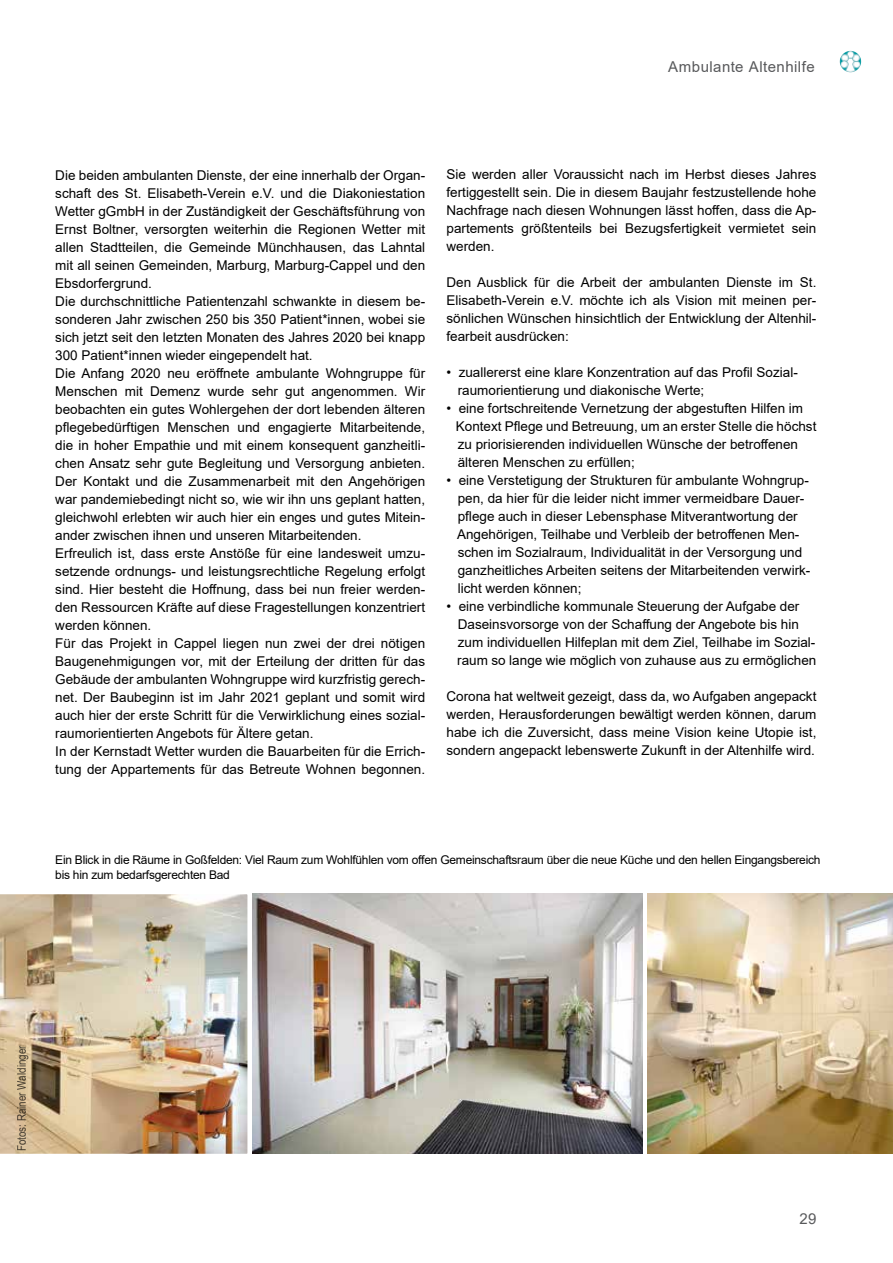
<style>
.page{position:relative;width:893px;height:1263px;background:#fff}
.page>*{position:absolute;margin:0;border:0;box-sizing:border-box;transform-origin:0 0}
.t1{font:15px "Arial";letter-spacing:.03em;color:#58595b}
.t2{font:13.5px/18px "Arial";color:#000}
.t3{font:12px/15px "Arial";letter-spacing:-.02em;color:#000}
.t4{font:12px "Arial Narrow";color:#000}
</style>
<div class="page">
<img style="left:0;top:894px;width:248px;height:260px">
<img style="left:840px;top:51px;width:9px;height:21px">
<img style="left:252px;top:894px;width:390px;height:259px">
<img style="left:647px;top:894px;width:246px;height:259px">
<p class="t1" style="left:668px;top:56px;width:148px">Ambulante Altenhilfe</p>
<p class="t2" style="left:55px;top:166px;width:371px">Die beiden ambulanten Dienste, der eine innerhalb der Organ&shy;schaft des St. Elisabeth-Verein e.V. und die Diakoniestation Wetter gGmbH in der Zuständigkeit der Geschäftsführung von Ernst Boltner, versorgten weiterhin die Regionen Wetter mit allen Stadtteilen, die Gemeinde Münchhausen, das Lahntal mit all seinen Gemeinden, Marburg, Marburg-Cappel und den Ebsdorfergrund.<br>Die durchschnittliche Patientenzahl schwankte in diesem be&shy;sonderen Jahr zwischen 250 bis 350 Patient*innen, wobei sie sich jetzt seit den letzten Monaten des Jahres 2020 bei knapp 300 Patient*innen wieder eingependelt hat.<br>Die Anfang 2020 neu eröffnete ambulante Wohngruppe für Menschen mit Demenz wurde sehr gut angenommen. Wir beobachten ein gutes Wohlergehen der dort lebenden älteren pflegebedürftigen Menschen und engagierte Mitarbeitende, die in hoher Empathie und mit einem konsequent ganzheitli&shy;chen Ansatz sehr gute Begleitung und Versorgung anbieten.<br>Der Kontakt und die Zusammenarbeit mit den Angehörigen war pandemiebedingt nicht so, wie wir ihn uns geplant hatten, gleichwohl erlebten wir auch hier ein enges und gutes Mitein&shy;ander zwischen ihnen und unseren Mitarbeitenden.<br>Erfreulich ist, dass erste Anstöße für eine landesweit umzu&shy;setzende ordnungs- und leistungsrechtliche Regelung erfolgt sind. Hier besteht die Hoffnung, dass bei nun freier werden&shy;den Ressourcen Kräfte auf diese Fragestellungen konzentriert werden können.<br>Für das Projekt in Cappel liegen nun zwei der drei nötigen Baugenehmigungen vor, mit der Erteilung der dritten für das Gebäude der ambulanten Wohngruppe wird kurzfristig gerech&shy;net. Der Baubeginn ist im Jahr 2021 geplant und somit wird auch hier der erste Schritt für die Verwirklichung eines sozial&shy;raumorientierten Angebots für Ältere getan.<br>In der Kernstadt Wetter wurden die Bauarbeiten für die Errich&shy;tung der Appartements für das Betreute Wohnen begonnen.</p>
<p class="t2" style="left:446px;top:166px;width:371px;text-align:justify">Sie werden aller Voraussicht nach im Herbst dieses Jahres fertiggestellt sein. Die in diesem Baujahr festzustellende hohe Nachfrage nach diesen Wohnungen lässt hoffen, dass die Ap&shy;partements größtenteils bei Bezugsfertigkeit vermietet sein werden.</p>
<p class="t2" style="left:446px;top:274px;width:371px;text-align:justify">Den Ausblick für die Arbeit der ambulanten Dienste im St.<br>Elisabeth-Verein e.V. möchte ich als Vision mit meinen per&shy;sönlichen Wünschen hinsichtlich der Entwicklung der Altenhil&shy;fearbeit ausdrücken:</p>
<p class="t2" style="left:458px;top:364px;width:342px;text-indent:-11px">• zuallererst eine klare Konzentration auf das Profil Sozial&shy;raumorientierung und diakonische Werte;</p>
<p class="t2" style="left:456px;top:400px;width:362px;text-indent:-9px">• eine fortschreitende Vernetzung der abgestuften Hilfen im Kontext Pflege und Betreuung, um an erster Stelle die höchst zu priorisierenden individuellen Wünsche der betroffenen älteren Menschen zu erfüllen;</p>
<p class="t2" style="left:457px;top:472px;width:355px;text-indent:-11px">• eine Verstetigung der Strukturen für ambulante Wohngrup&shy;pen, da hier für die leider nicht immer vermeidbare Dauer&shy;pflege auch in dieser Lebensphase Mitverantwortung der Angehörigen, Teilhabe und Verbleib der betroffenen Men&shy;schen im Sozialraum, Individualität in der Versorgung und ganzheitliches Arbeiten seitens der Mitarbeitenden verwirk&shy;licht werden können;</p>
<p class="t2" style="left:457px;top:598px;width:361px;text-indent:-11px">• eine verbindliche kommunale Steuerung der Aufgabe der Daseinsvorsorge von der Schaffung der Angebote bis hin zum individuellen Hilfeplan mit dem Ziel, Teilhabe im Sozial&shy;raum so lange wie möglich von zuhause aus zu ermöglichen</p>
<p class="t2" style="left:446px;top:688px;width:371px;text-align:justify">Corona hat weltweit gezeigt, dass da, wo Aufgaben angepackt werden, Herausforderungen bewältigt werden können, darum habe ich die Zuversicht, dass meine Vision keine Utopie ist, sondern angepackt lebenswerte Zukunft in der Altenhilfe wird.</p>
<p class="t3" style="left:55px;top:852px;width:767px">Ein Blick in die Räume in Goßfelden: Viel Raum zum Wohlfühlen vom offen Gemeinschaftsraum über die neue Küche und den hellen Eingangsbereich bis hin zum bedarfsgerechten Bad</p>
<p class="t4" style="left:13px;top:1151px;width:107px;rotate:-90deg">Fotos: Rainer Waldinger</p>
<p class="t1" style="left:800px;top:1208px;width:18px">29</p>
</div>
